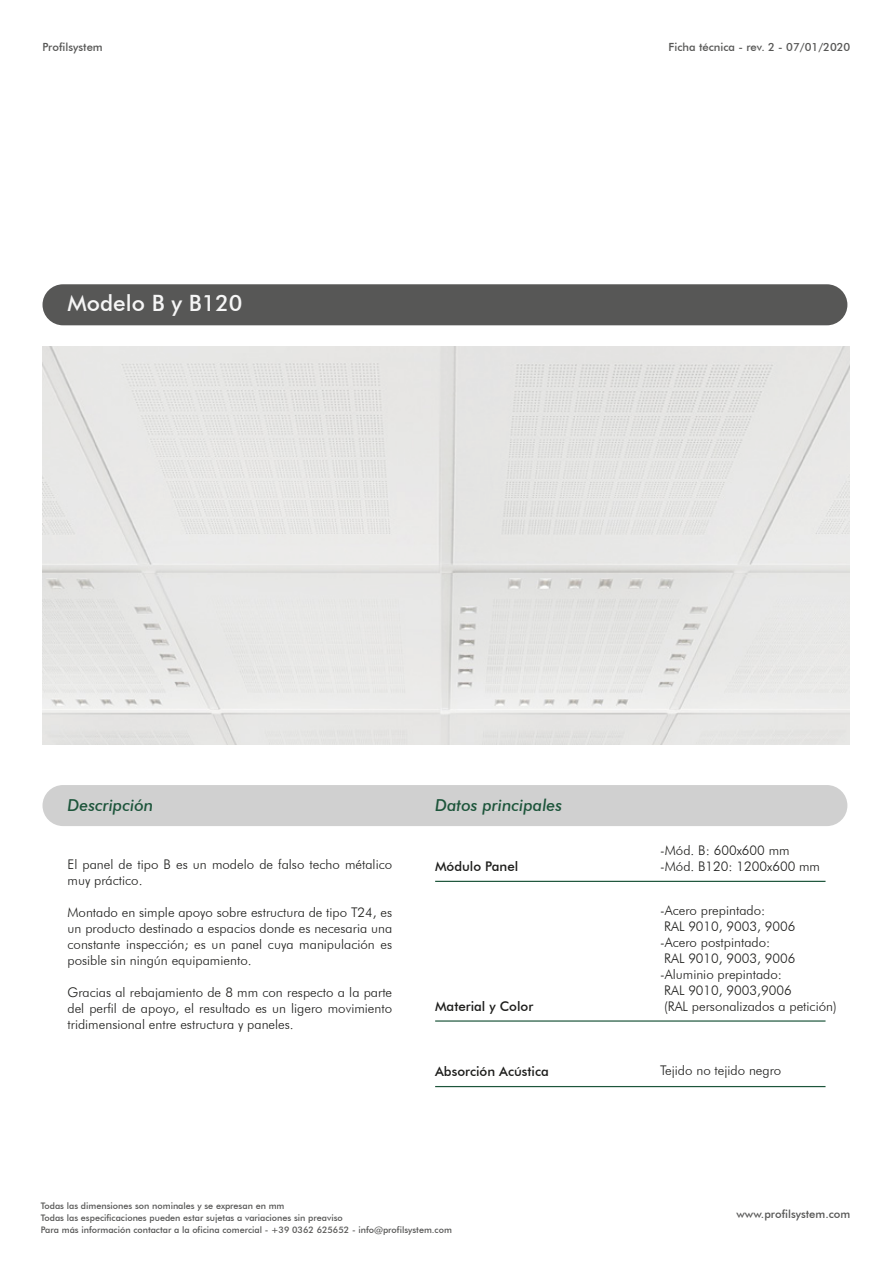
<style>
.page{position:relative;width:893px;height:1263px;background:#fff}
.page>*{position:absolute;margin:0;border:0;box-sizing:border-box;transform-origin:0 0}
.t1{font:500 22.5px "Futura BT";color:#f6f6f6}
.t2{font:italic 500 16.5px "Futura BT";color:#1d553b}
.t3{font:300 13.35px/15.9px "Futura BT";color:#1d1d1b}
.t4{font:500 13.35px "Futura BT";color:#1d1d1b}
.t5{font:500 11.25px "Futura BT";color:#575756}
.t6{font:500 9px/12px "Futura BT";color:#575756}
</style>
<div class="page">
<img style="left:43px;top:346px;width:806px;height:398px">
<div style="left:43px;top:284px;width:804px;height:41px;background:#575756;border-radius:21px"></div>
<div style="left:43px;top:785px;width:804px;height:41px;background:#d0d0d0;border-radius:21px"></div>
<hr style="left:435px;top:881px;width:390px;height:1px;background:#1d553b">
<hr style="left:435px;top:1020px;width:390px;height:2px;background:#1d553b">
<hr style="left:435px;top:1086px;width:390px;height:1px;background:#1d553b">
<p class="t5" style="left:43px;top:40px;width:62px">Profilsystem</p>
<p class="t5" style="left:669px;top:40px;width:183px">Ficha técnica - rev. 2 - 07/01/2020</p>
<h1 class="t1" style="left:68px;top:289px;width:177px">Modelo B y B120</h1>
<p class="t2" style="left:68px;top:795px;width:87px">Descripción</p>
<p class="t2" style="left:435px;top:795px;width:129px">Datos principales</p>
<p class="t3" style="left:68px;top:856px;width:326px">El panel de tipo B es un modelo de falso techo métalico muy práctico.</p>
<p class="t3" style="left:68px;top:904px;width:326px;text-align:justify">Montado en simple apoyo sobre estructura de tipo T24, es un producto destinado a espacios donde es necesaria una constante inspección; es un panel cuya manipulación es posible sin ningún equipamiento.</p>
<p class="t3" style="left:68px;top:984px;width:326px;text-align:justify">Gracias al rebajamiento de 8 mm con respecto a la parte del perfil de apoyo, el resultado es un ligero movimiento tridimensional entre estructura y paneles.</p>
<p class="t4" style="left:435px;top:858px;width:85px">Módulo Panel</p>
<p class="t4" style="left:435px;top:998px;width:100px">Material y Color</p>
<p class="t4" style="left:435px;top:1063px;width:115px">Absorción Acústica</p>
<p class="t3" style="left:660px;top:842px;width:161px">-Mód. B: 600x600 mm -Mód. B120: 1200x600 mm</p>
<p class="t3" style="left:660px;top:902px;width:178px">-Acero prepintado:<br>RAL 9010, 9003, 9006<br>-Acero postpintado:<br>RAL 9010, 9003, 9006 -Aluminio prepintado:<br>RAL 9010, 9003,9006<br>(RAL personalizados a petición)</p>
<p class="t3" style="left:660px;top:1062px;width:123px">Tejido no tejido negro</p>
<p class="t6" style="left:41px;top:1199px;width:413px">Todas las dimensiones son nominales y se expresan en mm<br>Todas las especificaciones pueden estar sujetas a variaciones sin preaviso<br>Para más información contactar a la oficina comercial - +39 0362 625652 - info@profilsystem.com</p>
<p class="t5" style="left:736px;top:1207px;width:115px">www.profilsystem.com</p>
</div>
